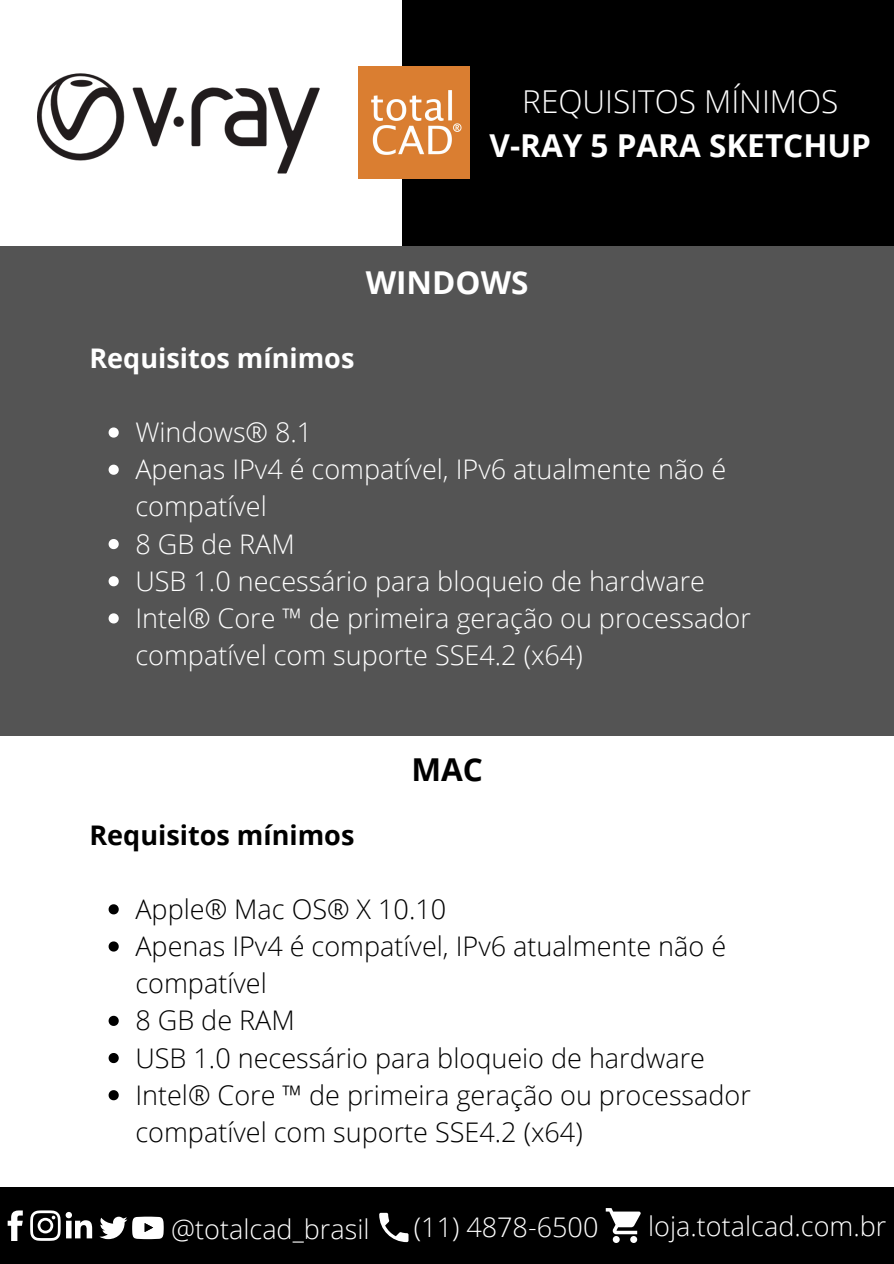
<style>
.page{position:relative;width:894px;height:1264px;background:#fff}
.page>*{position:absolute;margin:0;border:0;box-sizing:border-box;transform-origin:0 0}
.t1{font:700 31.5px "Open Sans";color:#fff}
.t2{font:300 31.5px "Open Sans";color:#fff}
.t3{font:700 31.5px "Open Sans";color:#000}
.t4{font:300 27px/37.2px "Open Sans";color:#fff}
.t5{font:300 27px/37.2px "Open Sans";color:#000}
.t6{font:700 27px "Open Sans";color:#fff}
.t7{font:700 27px "Open Sans";color:#000}
</style>
<div class="page">
<div style="left:402px;top:0;width:491px;height:246px;background:#000"></div>
<img style="left:38px;top:73px;width:281px;height:101px">
<img style="left:358px;top:67px;width:111px;height:111px">
<div style="left:0;top:246px;width:893px;height:489px;background:#545454"></div>
<svg style="left:109px;top:427px;width:10px;height:10px"></svg>
<svg style="left:109px;top:464px;width:10px;height:11px"></svg>
<svg style="left:109px;top:539px;width:10px;height:10px"></svg>
<svg style="left:109px;top:576px;width:10px;height:10px"></svg>
<svg style="left:109px;top:613px;width:10px;height:10px"></svg>
<svg style="left:109px;top:904px;width:10px;height:10px"></svg>
<svg style="left:109px;top:941px;width:10px;height:10px"></svg>
<svg style="left:109px;top:1015px;width:10px;height:10px"></svg>
<svg style="left:109px;top:1053px;width:10px;height:10px"></svg>
<svg style="left:109px;top:1090px;width:10px;height:10px"></svg>
<div style="left:0;top:1187px;width:893px;height:76px;background:#000"></div>
<svg style="left:8px;top:1210px;width:14px;height:30px"></svg>
<svg style="left:30px;top:1210px;width:62px;height:30px"></svg>
<svg style="left:99px;top:1216px;width:65px;height:23px"></svg>
<svg style="left:379px;top:1212px;width:29px;height:30px"></svg>
<svg style="left:605px;top:1208px;width:35px;height:34px"></svg>
<p class="t2" style="left:522px;top:79px;width:317px">REQUISITOS MÍNIMOS</p>
<p class="t1" style="left:489px;top:123px;width:383px">V-RAY 5 PARA SKETCHUP</p>
<p class="t1" style="left:365px;top:260px;width:164px">WINDOWS</p>
<p class="t6" style="left:89px;top:339px;width:266px">Requisitos mínimos</p>
<p class="t4" style="left:135px;top:413px;width:617px">Windows® 8.1<br>Apenas IPv4 é compatível, IPv6 atualmente não é compatível<br>8 GB de RAM<br>USB 1.0 necessário para bloqueio de hardware<br>Intel® Core ™ de primeira geração ou processador compatível com suporte SSE4.2 (x64)</p>
<p class="t7" style="left:89px;top:815px;width:266px">Requisitos mínimos</p>
<p class="t3" style="left:411px;top:747px;width:73px">MAC</p>
<p class="t5" style="left:135px;top:889px;width:617px">Apple® Mac OS® X 10.10<br>Apenas IPv4 é compatível, IPv6 atualmente não é compatível<br>8 GB de RAM<br>USB 1.0 necessário para bloqueio de hardware<br>Intel® Core ™ de primeira geração ou processador compatível com suporte SSE4.2 (x64)</p>
<p class="t4" style="left:171px;top:1209px;width:200px">@totalcad_brasil</p>
<p class="t4" style="left:414px;top:1208px;width:186px">(11) 4878-6500</p>
<p class="t4" style="left:648px;top:1206px;width:240px">loja.totalcad.com.br</p>
</div>
